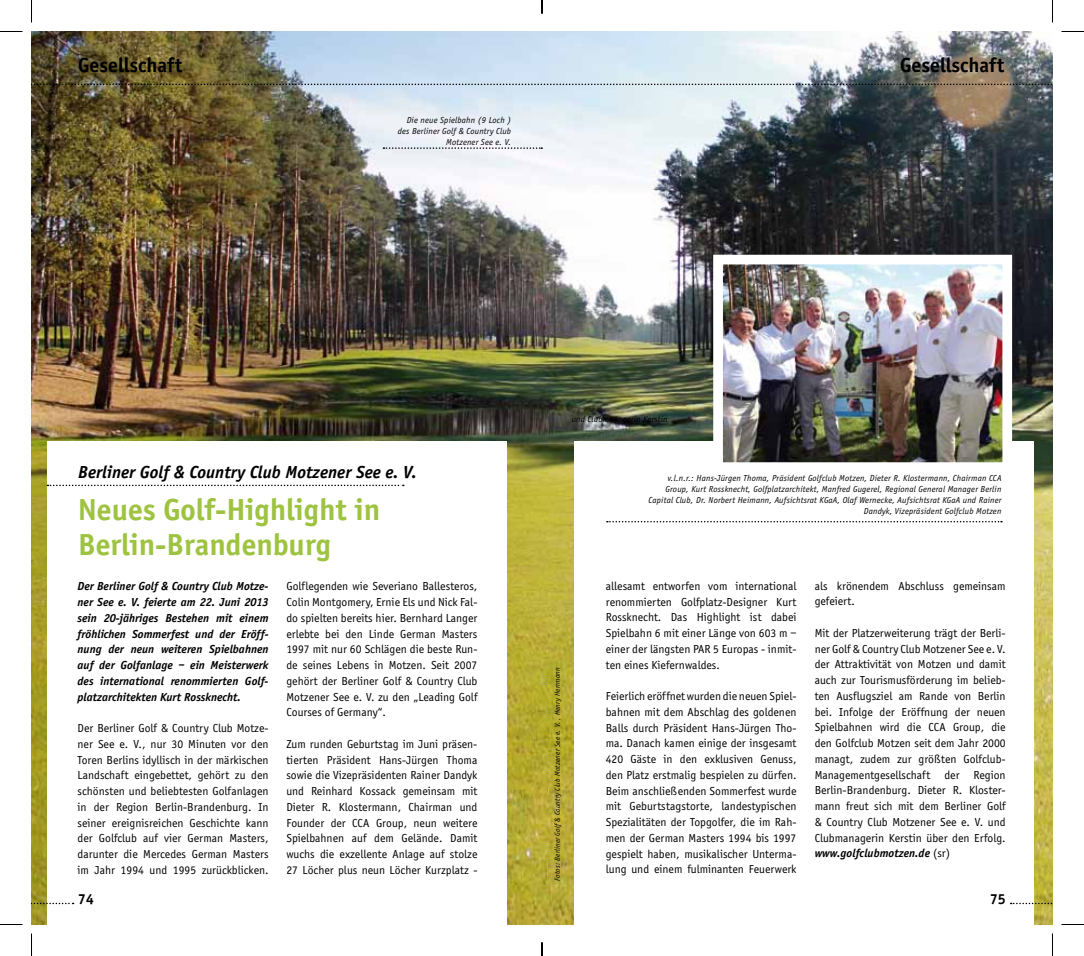
<style>
.page{position:relative;width:1084px;height:956px;background:#fff}
.page>*{position:absolute;margin:0;border:0;box-sizing:border-box;transform-origin:0 0}
.t1{font:700 31.35px/34.8px "Officina Sans EF";color:#9ec341}
.t2{font:700 21px "Officina Sans EF";color:#000}
.t3{font:italic 700 18px "Officina Sans EF";color:#000}
.t4{font:700 15px "Officina Sans EF";color:#000}
.t5{font:12px/15.8px "Officina Sans EF";color:#000;text-align:justify}
.t6{font:italic 700 12px/15.8px "Officina Sans EF";color:#000;text-align:justify}
.t7{font:italic 9px/10.8px "Officina Sans EF";letter-spacing:.02em;color:#000;text-align:right}
.t8{font:italic 7.5px "Officina Sans EF";letter-spacing:.02em;color:#000}
.s1{font-weight:700;font-style:italic}
</style>
<div class="page">
<img style="left:32px;top:32px;width:1020px;height:892px">
<div style="left:48px;top:441px;width:459px;height:483px;background:#fff"></div>
<div style="left:574px;top:441px;width:459px;height:483px;background:#fff"></div>
<svg style="left:1010px;top:903px;width:42px;height:1px"></svg>
<svg style="left:32px;top:903px;width:42px;height:1px"></svg>
<svg style="left:32px;top:84px;width:1020px;height:1px"></svg>
<svg style="left:383px;top:147px;width:159px;height:2px"></svg>
<svg style="left:607px;top:521px;width:395px;height:1px"></svg>
<svg style="left:47px;top:485px;width:357px;height:1px"></svg>
<img style="left:724px;top:266px;width:277px;height:195px">
<div style="left:713px;top:255px;width:299px;height:217px;border:10px solid #fff"></div>
<svg style="left:0;top:31px;width:22px;height:1px"></svg>
<svg style="left:1061px;top:31px;width:22px;height:1px"></svg>
<svg style="left:0;top:924px;width:22px;height:1px"></svg>
<svg style="left:1061px;top:924px;width:22px;height:1px"></svg>
<svg style="left:31px;top:0;width:1px;height:23px"></svg>
<svg style="left:31px;top:933px;width:1px;height:23px"></svg>
<svg style="left:1052px;top:0;width:1px;height:23px"></svg>
<svg style="left:1052px;top:933px;width:1px;height:23px"></svg>
<svg style="left:541px;top:0;width:2px;height:14px"></svg>
<svg style="left:541px;top:942px;width:2px;height:14px"></svg>
<h2 class="t2" style="left:78px;top:52px;width:106px">Gesellschaft</h2>
<h2 class="t2" style="left:900px;top:52px;width:106px">Gesellschaft</h2>
<p class="t7" style="left:398px;top:115px;width:115px">Die neue Spielbahn (9 Loch ) des Berliner Golf &amp; Country Club<br>Motzener See e. V.</p>
<h3 class="t3" style="left:78px;top:461px;width:340px">Berliner Golf &amp; Country Club Motzener See e. V.</h3>
<h1 class="t1" style="left:78px;top:492px;width:303px">Neues Golf-Highlight in<br>Berlin-Brandenburg</h1>
<p class="t6" style="left:78px;top:579px;width:192px">Der Berliner Golf &amp; Country Club Motze&shy;ner See e. V. feierte am 22. Juni 2013 sein 20-jähriges Bestehen mit einem fröhlichen Sommerfest und der Eröff&shy;nung der neun weiteren Spielbahnen auf der Golfanlage – ein Meisterwerk des international renommierten Golf&shy;platzarchitekten Kurt Rossknecht.</p>
<p class="t5" style="left:78px;top:720px;width:192px">Der Berliner Golf &amp; Country Club Motze&shy;ner See e. V., nur 30 Minuten vor den Toren Berlins idyllisch in der märkischen Landschaft eingebettet, gehört zu den schönsten und beliebtesten Golfanlagen in der Region Berlin-Brandenburg. In seiner ereignisreichen Geschichte kann der Golfclub auf vier German Masters, darunter die Mercedes German Masters im Jahr 1994 und 1995 zurückblicken.</p>
<p class="t5" style="left:286px;top:579px;width:192px">Golflegenden wie Severiano Ballesteros, Colin Montgomery, Ernie Els und Nick Fal&shy;do spielten bereits hier. Bernhard Langer erlebte bei den Linde German Masters 1997 mit nur 60 Schlägen die beste Run&shy;de seines Lebens in Motzen. Seit 2007 gehört der Berliner Golf &amp; Country Club Motzener See e. V. zu den „Leading Golf Courses of Germany“.</p>
<p class="t5" style="left:286px;top:736px;width:192px">Zum runden Geburtstag im Juni präsen&shy;tierten Präsident Hans-Jürgen Thoma sowie die Vizepräsidenten Rainer Dandyk und Reinhard Kossack gemeinsam mit Dieter R. Klostermann, Chairman und Founder der CCA Group, neun weitere Spielbahnen auf dem Gelände. Damit wuchs die exzellente Anlage auf stolze 27 Löcher plus neun Löcher Kurzplatz -</p>
<p class="t7" style="left:571px;top:414px;width:97px">und Clubmanagerin Kerstin</p>
<p class="t7" style="left:648px;top:473px;width:354px">v.l.n.r.: Hans-Jürgen Thoma, Präsident Golfclub Motzen, Dieter R. Klostermann, Chairman CCA Group, Kurt Rossknecht, Golfplatzarchitekt, Manfred Gugerel, Regional General Manager Berlin Capital Club, Dr. Norbert Heimann, Aufsichtsrat KGaA, Olaf Wernecke, Aufsichtsrat KGaA und Rainer Dandyk, Vizepräsident Golfclub Motzen</p>
<p class="t8" style="left:553px;top:881px;width:215px;rotate:-90deg">Fotos: Berliner Golf&amp; Country Club Motzener See e. V. , Henry Herrmann</p>
<p class="t5" style="left:606px;top:578px;width:192px">allesamt entworfen vom international renommierten Golfplatz-Designer Kurt Rossknecht. Das Highlight ist dabei Spielbahn 6 mit einer Länge von 603 m – einer der längsten PAR 5 Europas - inmit&shy;ten eines Kiefernwaldes.</p>
<p class="t5" style="left:606px;top:688px;width:192px">Feierlich eröffnet wurden die neuen Spiel&shy;bahnen mit dem Abschlag des goldenen Balls durch Präsident Hans-Jürgen Tho&shy;ma. Danach kamen einige der insgesamt 420 Gäste in den exklusiven Genuss, den Platz erstmalig bespielen zu dürfen.<br>Beim anschließenden Sommerfest wurde mit Geburtstagstorte, landestypischen Spezialitäten der Topgolfer, die im Rah&shy;men der German Masters 1994 bis 1997 gespielt haben, musikalischer Unterma&shy;lung und einem fulminanten Feuerwerk</p>
<p class="t5" style="left:814px;top:578px;width:192px">als krönendem Abschluss gemeinsam gefeiert.</p>
<p class="t5" style="left:814px;top:625px;width:192px">Mit der Platzerweiterung trägt der Berli&shy;ner Golf &amp; Country Club Motzener See e. V. der Attraktivität von Motzen und damit auch zur Tourismusförderung im belieb&shy;ten Ausflugsziel am Rande von Berlin bei. Infolge der Eröffnung der neuen Spielbahnen wird die CCA Group, die den Golfclub Motzen seit dem Jahr 2000 managt, zudem zur größten Golfclub-Managementgesellschaft der Region Berlin-Brandenburg. Dieter R. Kloster&shy;mann freut sich mit dem Berliner Golf &amp; Country Club Motzener See e. V. und Clubmanagerin Kerstin über den Erfolg. <span class="s1">www.golfclubmotzen.de</span> (sr)</p>
<p class="t4" style="left:78px;top:890px;width:17px">74</p>
<p class="t4" style="left:990px;top:890px;width:17px">75</p>
</div>
